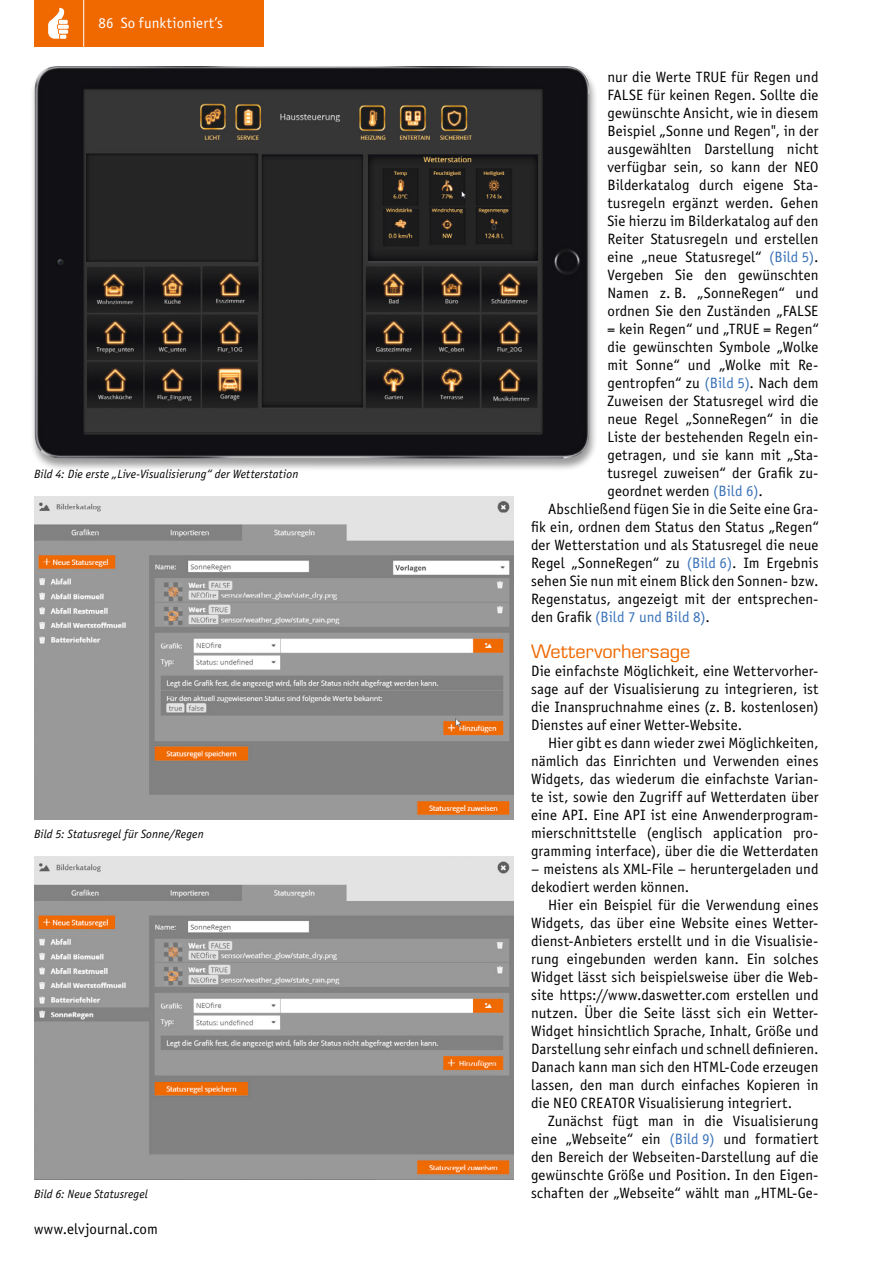
<style>
.page{position:relative;width:893px;height:1263px;background:#fff}
.page>*{position:absolute;margin:0;border:0;box-sizing:border-box;transform-origin:0 0}
.Subhead_5{font:18px "Eurostile LT Std";letter-spacing:.005em;color:#ef6800}
.Fließtext_Neue_Zeile{font:15px/18px "Officina Sans Book ITC";letter-spacing:.005em;color:#000;text-align:justify}
.Fließtext_Neuer_Absa{font:15px/18px "Officina Sans Book ITC";letter-spacing:.005em;color:#000;text-align:justify}
.t1{font:15px "Officina Sans Book ITC";letter-spacing:.005em;color:#fff}
.Bildunterschrift{font:italic 12px "Officina Sans Book ITC";letter-spacing:.005em;color:#000}
.s1{color:#3a72b8}
</style>
<div class="page">
<div style="left:34px;top:0;width:230px;height:47px;background:#ef6800"></div>
<hr style="left:83px;top:0;width:1px;height:47px;background:#fff">
<svg style="left:48px;top:7px;width:21px;height:32px"></svg>
<div style="left:30px;top:65px;width:568px;height:407px;background:#000;opacity:.4"></div>
<img style="left:35px;top:66px;width:554px;height:392px">
<img style="left:34px;top:496px;width:479px;height:324px">
<img style="left:34px;top:856px;width:479px;height:324px">
<p class="t1" style="left:99px;top:13px;width:126px">86 So funktioniert’s</p>
<p class="Bildunterschrift" style="left:34px;top:466px;width:266px">Bild 4: Die erste „Live-Visualisierung“ der Wetterstation</p>
<p class="Bildunterschrift" style="left:34px;top:826px;width:171px">Bild 5: Statusregel für Sonne/Regen</p>
<p class="Bildunterschrift" style="left:34px;top:1186px;width:115px">Bild 6: Neue Statusregel</p>
<p class="Fließtext_Neue_Zeile" style="left:34px;top:1219px;width:125px">www.elvjournal.com</p>
<p class="Fließtext_Neue_Zeile" style="left:607px;top:67px;width:213px">nur die Werte TRUE für Regen und FALSE für keinen Regen. Sollte die gewünschte Ansicht, wie in diesem Beispiel „Sonne und Regen", in der ausgewählten Darstellung nicht verfügbar sein, so kann der NEO Bilderkatalog durch eigene Sta&shy;tusregeln ergänzt werden. Gehen Sie hierzu im Bilderkatalog auf den Reiter Statusregeln und erstellen eine „neue Statusregel“ <span class="s1">(Bild 5)</span>.<br>Vergeben Sie den gewünschten Namen z. B. „SonneRegen“ und ordnen Sie den Zuständen „FALSE = kein Regen“ und „TRUE = Regen“ die gewünschten Symbole „Wolke mit Sonne“ und „Wolke mit Re&shy;gentropfen“ zu <span class="s1">(Bild 5)</span>. Nach dem Zuweisen der Statusregel wird die neue Regel „SonneRegen“ in die Liste der bestehenden Regeln ein&shy;getragen, und sie kann mit „Sta&shy;tusregel zuweisen“ der Grafik zu&shy;geordnet werden <span class="s1">(Bild 6)</span>.</p>
<p class="Fließtext_Neue_Zeile" style="left:531px;top:499px;width:289px;text-indent:17px">Abschließend fügen Sie in die Seite eine Gra&shy;fik ein, ordnen dem Status den Status „Regen“ der Wetterstation und als Statusregel die neue Regel „SonneRegen“ zu <span class="s1">(Bild 6)</span>. Im Ergebnis sehen Sie nun mit einem Blick den Sonnen- bzw.<br>Regenstatus, angezeigt mit der entsprechen&shy;den Grafik <span class="s1">(Bild 7 und Bild 8)</span>.</p>
<p class="Subhead_5" style="left:531px;top:640px;width:161px">Wettervorhersage</p>
<p class="Fließtext_Neuer_Absa" style="left:531px;top:661px;width:289px">Die einfachste Möglichkeit, eine Wettervorher&shy;sage auf der Visualisierung zu integrieren, ist die Inanspruchnahme eines (z. B. kostenlosen)<br>Dienstes auf einer Wetter-Website.</p>
<p class="Fließtext_Neue_Zeile" style="left:531px;top:733px;width:289px;text-indent:17px">Hier gibt es dann wieder zwei Möglichkeiten, nämlich das Einrichten und Verwenden eines Widgets, das wiederum die einfachste Varian&shy;te ist, sowie den Zugriff auf Wetterdaten über eine API. Eine API ist eine Anwenderprogram&shy;mierschnittstelle (englisch application pro&shy;gramming interface), über die die Wetterdaten</p>
<p class="Fließtext_Neue_Zeile" style="left:531px;top:859px;width:289px">– meistens als XML-File – heruntergeladen und dekodiert werden können.</p>
<p class="Fließtext_Neue_Zeile" style="left:531px;top:895px;width:289px;text-indent:17px">Hier ein Beispiel für die Verwendung eines Widgets, das über eine Website eines Wetter&shy;dienst-Anbieters erstellt und in die Visualisie&shy;rung eingebunden werden kann. Ein solches Widget lässt sich beispielsweise über die Web&shy;site https://www.daswetter.com erstellen und nutzen. Über die Seite lässt sich ein Wetter-Widget hinsichtlich Sprache, Inhalt, Größe und Darstellung sehr einfach und schnell definieren.<br>Danach kann man sich den HTML-Code erzeugen lassen, den man durch einfaches Kopieren in die NEO CREATOR Visualisierung integriert.</p>
<p class="Fließtext_Neue_Zeile" style="left:531px;top:1111px;width:289px;text-indent:17px">Zunächst fügt man in die Visualisierung eine „Webseite“ ein <span class="s1">(Bild 9)</span> und formatiert den Bereich der Webseiten-Darstellung auf die gewünschte Größe und Position. In den Eigen&shy;schaften der „Webseite“ wählt man „HTML-Ge-</p>
</div>
